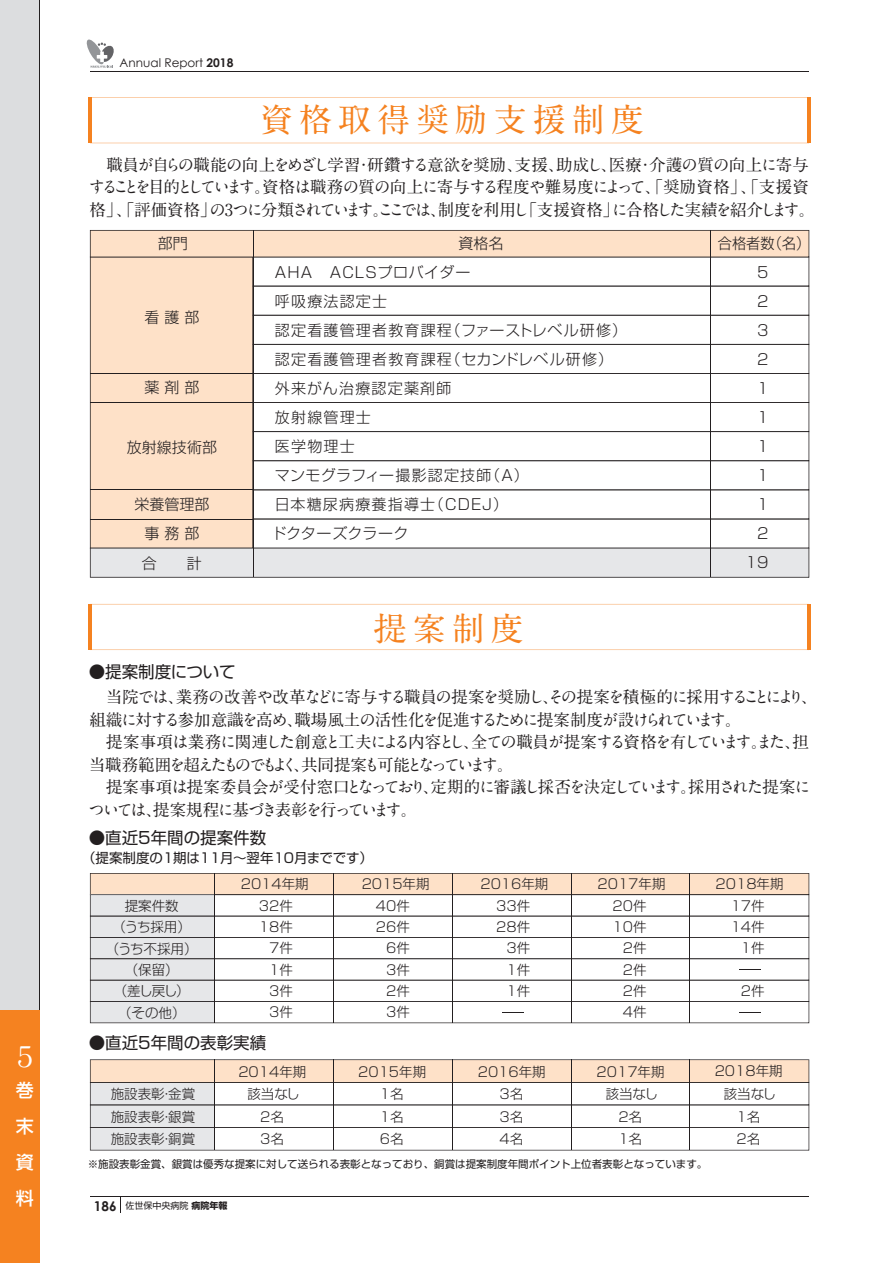
<style>
.page{position:relative;width:893px;height:1263px;background:#fff}
.page>*{position:absolute;margin:0;border:0;box-sizing:border-box;transform-origin:0 0}
.t1{font:700 33px "A1 Mincho Std";letter-spacing:.18em;color:#f58220}
.t2{font:700 28.5px "A1 Mincho Std";color:#fff}
.t3{font:500 18px/36px "Shin Go Pro";color:#fff;text-align:justify}
.t4{font:700 16.5px/22.5px "A1 Mincho Std";letter-spacing:-.085em;color:#231f20}
.t5{font:16.5px "Shin Go Pro";color:#231f20}
.t6{font:300 15px/29.1px "Shin Go Pro";letter-spacing:.08em;color:#231f20}
.t7{font:300 15px "Shin Go Pro";letter-spacing:.08em;color:#231f20;scale:.95 1}
.t8{font:300 13.5px/21.3px "Shin Go Pro";color:#231f20;text-align:center}
.t9{font:13.5px "Shin Go Pro";color:#231f20}
.t10{font:700 13.5px "Century Gothic";color:#231f20}
.t11{font:12px "Century Gothic";color:#231f20}
.t12{font:10.5px "Shin Go Pro";color:#231f20}
.t13{font:9px "Shin Go Pro";color:#231f20}
.s1{font-weight:700}
</style>
<div class="page">
<hr style="left:90px;top:72px;width:719px;height:1px;background:#231f20">
<svg style="left:86px;top:39px;width:28px;height:29px"></svg>
<svg style="left:92px;top:604px;width:715px;height:46px"></svg>
<hr style="left:89px;top:604px;width:3px;height:46px;background:#f58220">
<hr style="left:807px;top:604px;width:3px;height:46px;background:#f58220">
<svg style="left:90px;top:1059px;width:719px;height:91px"></svg>
<hr style="left:571px;top:1060px;width:1px;height:90px;background:#231f20">
<hr style="left:452px;top:1060px;width:1px;height:90px;background:#231f20">
<hr style="left:333px;top:1060px;width:1px;height:90px;background:#231f20">
<hr style="left:690px;top:1060px;width:1px;height:90px;background:#231f20">
<hr style="left:214px;top:1060px;width:1px;height:90px;background:#231f20">
<svg style="left:90px;top:873px;width:719px;height:150px"></svg>
<svg style="left:92px;top:97px;width:715px;height:46px"></svg>
<hr style="left:89px;top:97px;width:3px;height:46px;background:#f58220">
<hr style="left:807px;top:97px;width:3px;height:46px;background:#f58220">
<div style="left:0;top:0;width:40px;height:1263px;background:#dcdddf"></div>
<svg style="left:120px;top:1198px;width:1px;height:15px"></svg>
<hr style="left:90px;top:1197px;width:719px;height:1px;background:#231f20">
<hr style="left:40px;top:0;width:1px;height:1263px;background:#231f20">
<div style="left:0;top:1010px;width:40px;height:253px;background:#f58220"></div>
<svg style="left:90px;top:230px;width:719px;height:348px"></svg>
<hr style="left:710px;top:230px;width:1px;height:347px;background:#231f20">
<hr style="left:90px;top:489px;width:163px;height:1px;background:#231f20">
<hr style="left:90px;top:519px;width:163px;height:1px;background:#231f20">
<hr style="left:90px;top:402px;width:163px;height:1px;background:#231f20">
<hr style="left:90px;top:373px;width:163px;height:1px;background:#231f20">
<hr style="left:253px;top:230px;width:1px;height:347px;background:#231f20">
<h2 class="t2" style="left:11px;top:1033px;width:22px">５</h2>
<p class="t3" style="left:16px;top:1070px;width:19px">巻末資料</p>
<p class="t11" style="left:120px;top:56px;width:115px">Annual Report <span class="s1">2018</span></p>
<h1 class="t1" style="left:260px;top:93px;width:385px">資格取得奨励支援制度</h1>
<p class="t4" style="left:89px;top:151px;width:728px">　職員が自らの職能の向上をめざし学習・研鑽する意欲を奨励、支援、助成し、医療・介護の質の向上に寄与することを目的としています。資格は職務の質の向上に寄与する程度や難易度によって、「奨励資格」、「支援資格」、「評価資格」の3つに分類されています。ここでは、制度を利用し「支援資格」に合格した実績を紹介します。</p>
<p class="t6" style="left:158px;top:227px;width:31px">部門</p>
<p class="t6" style="left:459px;top:227px;width:46px">資格名</p>
<p class="t7" style="left:718px;top:231px;width:99px">合格者数（名）</p>
<p class="t6" style="left:144px;top:301px;width:56px">看 護 部</p>
<p class="t6" style="left:144px;top:371px;width:56px">薬 剤 部</p>
<p class="t6" style="left:127px;top:431px;width:91px">放射線技術部</p>
<p class="t6" style="left:134px;top:488px;width:76px;text-align:center">栄養管理部事 務 部<br>合　　計</p>
<p class="t6" style="left:149px;top:542px;width:46px">合　計</p>
<p class="t5" style="left:89px;top:658px;width:148px">●提案制度について</p>
<p class="t6" style="left:271px;top:256px;width:357px">AHA　ACLSプロバイダー<br>呼吸療法認定士<br>認定看護管理者教育課程（ファーストレベル研修）認定看護管理者教育課程（セカンドレベル研修）外来がん治療認定薬剤師<br>放射線管理士<br>医学物理士<br>マンモグラフィー撮影認定技師（A）<br>日本糖尿病療養指導士（CDEJ）<br>ドクターズクラーク</p>
<p class="t6" style="left:746px;top:255px;width:24px;text-align:right">5<br>2<br>3<br>2<br>1<br>1<br>1<br>1<br>1<br>2<br>19</p>
<h1 class="t1" style="left:374px;top:602px;width:151px">提案制度</h1>
<p class="t4" style="left:89px;top:684px;width:730px;text-indent:17px">当院では、業務の改善や改革などに寄与する職員の提案を奨励し、その提案を積極的に採用することにより、組織に対する参加意識を高め、職場風土の活性化を促進するために提案制度が設けられています。<br>　提案事項は業務に関連した創意と工夫による内容とし、全ての職員が提案する資格を有しています。また、担当職務範囲を超えたものでもよく、共同提案も可能となっています。<br>　提案事項は提案委員会が受付窓口となっており、定期的に審議し採否を決定しています。採用された提案については、提案規程に基づき表彰を行っています。</p>
<p class="t5" style="left:89px;top:824px;width:179px">●直近5年間の提案件数</p>
<p class="t9" style="left:82px;top:846px;width:293px">（提案制度の1期は11月～翌年10月までです）</p>
<p class="t8" style="left:106px;top:894px;width:93px">提案件数<br>（うち採用）（うち不採用）（保留）<br>（差し戻し）（その他）</p>
<p class="t8" style="left:597px;top:872px;width:69px">2017年期</p>
<p class="t8" style="left:241px;top:872px;width:69px">2014年期</p>
<p class="t8" style="left:362px;top:872px;width:69px">2015年期</p>
<p class="t8" style="left:480px;top:872px;width:69px">2016年期</p>
<p class="t8" style="left:716px;top:872px;width:69px">2018年期</p>
<p class="t8" style="left:259px;top:893px;width:35px;text-align:right">32件<br>18件<br>7件<br>1件<br>3件<br>3件</p>
<p class="t8" style="left:376px;top:893px;width:35px;text-align:right">40件<br>26件<br>6件<br>3件<br>2件<br>3件</p>
<p class="t8" style="left:496px;top:893px;width:35px;text-align:right">33件<br>28件<br>3件<br>1件<br>1件</p>
<p class="t8" style="left:613px;top:893px;width:35px;text-align:right">20件<br>10件<br>2件<br>2件<br>2件<br>4件</p>
<p class="t8" style="left:731px;top:893px;width:35px;text-align:right">17件<br>14件<br>1件</p>
<p class="t8" style="left:741px;top:978px;width:25px">2件</p>
<p class="t5" style="left:89px;top:1030px;width:179px">●直近5年間の表彰実績</p>
<p class="t8" style="left:111px;top:1081px;width:86px;line-height:22.4px;text-align:justify">施設表彰・金賞施設表彰・銀賞施設表彰・銅賞</p>
<p class="t8" style="left:238px;top:1058px;width:69px;line-height:22.5px">2014年期該当なし<br>2名<br>3名</p>
<p class="t8" style="left:358px;top:1058px;width:69px;line-height:22.5px">2015年期<br>1名<br>1名<br>6名</p>
<p class="t8" style="left:478px;top:1058px;width:69px;line-height:22.5px">2016年期<br>3名<br>3名<br>4名</p>
<p class="t8" style="left:597px;top:1058px;width:69px;line-height:22.5px">2017年期該当なし<br>2名<br>1名</p>
<p class="t12" style="left:88px;top:1155px;width:621px">※施設表彰金賞、銀賞は優秀な提案に対して送られる表彰となっており、銅賞は提案制度年間ポイント上位者表彰となっています。</p>
<p class="t10" style="left:94px;top:1197px;width:24px">186</p>
<p class="t13" style="left:125px;top:1198px;width:103px">佐世保中央病院 <span class="s1">病院年報</span></p>
<p class="t8" style="left:715px;top:1058px;width:69px;line-height:22.5px">2018年期該当なし<br>1名<br>2名</p>
</div>
